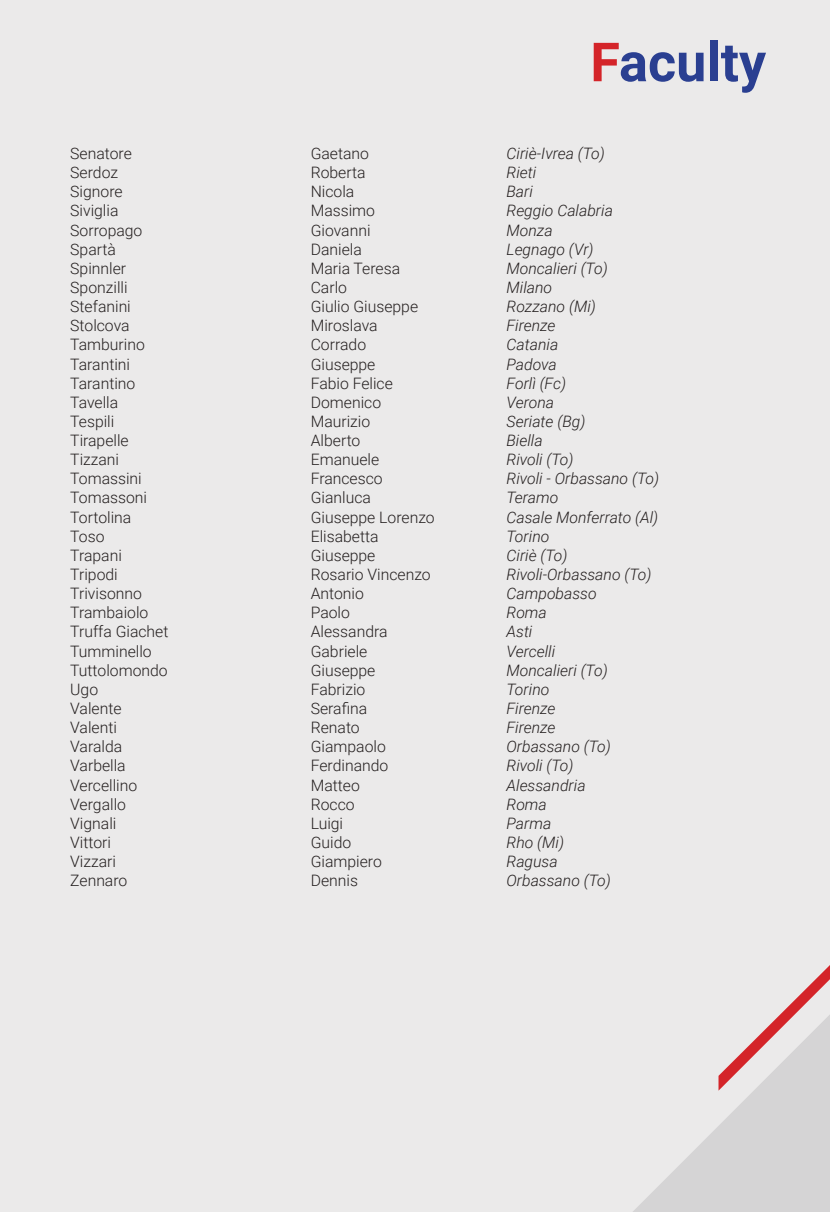
<style>
.page{position:relative;width:830px;height:1212px;background:#fff}
.page>*{position:absolute;margin:0;border:0;box-sizing:border-box;transform-origin:0 0}
.t1{font:700 54px "Roboto";color:#2a3f91}
.t2{font:300 15.75px "Roboto";color:#241f1f}
.t3{font:italic 300 15.75px "Roboto";color:#241f1f}
.s1{color:#d42429}
</style>
<div class="page">
<div style="left:0;top:0;width:829px;height:1212px;background:#ebeaea"></div>
<svg style="left:633px;top:1091px;width:196px;height:121px;fill:#d5d4d5"></svg>
<svg style="left:718px;top:966px;width:111px;height:125px"></svg>
<h1 class="t1" style="left:590px;top:24px;width:177px"><span class="s1">F</span>aculty</h1>
<p class="t2" style="left:70px;top:142px;width:63px">Senatore</p>
<p class="t2" style="left:310px;top:142px;width:60px">Gaetano</p>
<p class="t3" style="left:506px;top:142px;width:100px">Ciriè-Ivrea (To)</p>
<p class="t2" style="left:70px;top:161px;width:49px">Serdoz</p>
<p class="t2" style="left:310px;top:161px;width:56px">Roberta</p>
<p class="t3" style="left:506px;top:161px;width:31px">Rieti</p>
<p class="t2" style="left:70px;top:181px;width:54px">Signore</p>
<p class="t2" style="left:310px;top:181px;width:45px">Nicola</p>
<p class="t3" style="left:506px;top:181px;width:28px">Bari</p>
<p class="t2" style="left:70px;top:200px;width:50px">Siviglia</p>
<p class="t2" style="left:310px;top:200px;width:66px">Massimo</p>
<p class="t3" style="left:506px;top:200px;width:108px">Reggio Calabria</p>
<p class="t2" style="left:70px;top:219px;width:74px">Sorropago</p>
<p class="t2" style="left:310px;top:219px;width:61px">Giovanni</p>
<p class="t3" style="left:506px;top:219px;width:48px">Monza</p>
<p class="t2" style="left:70px;top:238px;width:47px">Spartà</p>
<p class="t2" style="left:310px;top:238px;width:53px">Daniela</p>
<p class="t3" style="left:506px;top:238px;width:88px">Legnago (Vr)</p>
<p class="t2" style="left:70px;top:257px;width:57px">Spinnler</p>
<p class="t2" style="left:310px;top:257px;width:91px">Maria Teresa</p>
<p class="t3" style="left:506px;top:257px;width:103px">Moncalieri (To)</p>
<p class="t2" style="left:70px;top:276px;width:59px">Sponzilli</p>
<p class="t2" style="left:310px;top:276px;width:38px">Carlo</p>
<p class="t3" style="left:506px;top:276px;width:47px">Milano</p>
<p class="t2" style="left:70px;top:295px;width:62px">Stefanini</p>
<p class="t2" style="left:310px;top:295px;width:109px">Giulio Giuseppe</p>
<p class="t3" style="left:506px;top:295px;width:91px">Rozzano (Mi)</p>
<p class="t2" style="left:70px;top:315px;width:61px">Stolcova</p>
<p class="t2" style="left:310px;top:315px;width:68px">Miroslava</p>
<p class="t3" style="left:506px;top:315px;width:51px">Firenze</p>
<p class="t2" style="left:70px;top:334px;width:76px">Tamburino</p>
<p class="t2" style="left:310px;top:334px;width:57px">Corrado</p>
<p class="t3" style="left:506px;top:334px;width:53px">Catania</p>
<p class="t2" style="left:70px;top:353px;width:61px">Tarantini</p>
<p class="t2" style="left:310px;top:353px;width:66px">Giuseppe</p>
<p class="t3" style="left:506px;top:353px;width:52px">Padova</p>
<p class="t2" style="left:70px;top:372px;width:67px">Tarantino</p>
<p class="t2" style="left:310px;top:372px;width:84px">Fabio Felice</p>
<p class="t3" style="left:506px;top:372px;width:61px">Forlì (Fc)</p>
<p class="t2" style="left:70px;top:391px;width:49px">Tavella</p>
<p class="t2" style="left:310px;top:391px;width:72px">Domenico</p>
<p class="t3" style="left:506px;top:391px;width:49px">Verona</p>
<p class="t2" style="left:70px;top:410px;width:46px">Tespili</p>
<p class="t2" style="left:310px;top:410px;width:61px">Maurizio</p>
<p class="t3" style="left:506px;top:410px;width:80px">Seriate (Bg)</p>
<p class="t2" style="left:70px;top:429px;width:60px">Tirapelle</p>
<p class="t2" style="left:310px;top:429px;width:51px">Alberto</p>
<p class="t3" style="left:506px;top:429px;width:38px">Biella</p>
<p class="t2" style="left:70px;top:448px;width:50px">Tizzani</p>
<p class="t2" style="left:310px;top:448px;width:70px">Emanuele</p>
<p class="t3" style="left:506px;top:448px;width:69px">Rivoli (To)</p>
<p class="t2" style="left:70px;top:468px;width:73px">Tomassini</p>
<p class="t2" style="left:310px;top:468px;width:73px">Francesco</p>
<p class="t3" style="left:506px;top:468px;width:154px">Rivoli - Orbassano (To)</p>
<p class="t2" style="left:70px;top:487px;width:78px">Tomassoni</p>
<p class="t2" style="left:310px;top:487px;width:62px">Gianluca</p>
<p class="t3" style="left:506px;top:487px;width:53px">Teramo</p>
<p class="t2" style="left:70px;top:506px;width:63px">Tortolina</p>
<p class="t2" style="left:310px;top:506px;width:125px">Giuseppe Lorenzo</p>
<p class="t3" style="left:506px;top:506px;width:153px">Casale Monferrato (Al)</p>
<p class="t2" style="left:70px;top:525px;width:36px">Toso</p>
<p class="t2" style="left:310px;top:525px;width:69px">Elisabetta</p>
<p class="t3" style="left:506px;top:525px;width:44px">Torino</p>
<p class="t2" style="left:70px;top:544px;width:53px">Trapani</p>
<p class="t2" style="left:310px;top:544px;width:66px">Giuseppe</p>
<p class="t3" style="left:506px;top:544px;width:63px">Ciriè (To)</p>
<p class="t2" style="left:70px;top:563px;width:49px">Tripodi</p>
<p class="t2" style="left:310px;top:563px;width:121px">Rosario Vincenzo</p>
<p class="t3" style="left:506px;top:563px;width:146px">Rivoli-Orbassano (To)</p>
<p class="t2" style="left:70px;top:582px;width:73px">Trivisonno</p>
<p class="t2" style="left:310px;top:582px;width:55px">Antonio</p>
<p class="t3" style="left:506px;top:582px;width:92px">Campobasso</p>
<p class="t2" style="left:70px;top:602px;width:80px">Trambaiolo</p>
<p class="t2" style="left:310px;top:602px;width:41px">Paolo</p>
<p class="t3" style="left:506px;top:602px;width:42px">Roma</p>
<p class="t2" style="left:70px;top:621px;width:100px">Truffa Giachet</p>
<p class="t2" style="left:310px;top:621px;width:78px">Alessandra</p>
<p class="t3" style="left:506px;top:621px;width:27px">Asti</p>
<p class="t2" style="left:70px;top:640px;width:83px">Tumminello</p>
<p class="t2" style="left:310px;top:640px;width:58px">Gabriele</p>
<p class="t3" style="left:506px;top:640px;width:50px">Vercelli</p>
<p class="t2" style="left:70px;top:659px;width:99px">Tuttolomondo</p>
<p class="t2" style="left:310px;top:659px;width:66px">Giuseppe</p>
<p class="t3" style="left:506px;top:659px;width:103px">Moncalieri (To)</p>
<p class="t2" style="left:70px;top:678px;width:29px">Ugo</p>
<p class="t2" style="left:310px;top:678px;width:56px">Fabrizio</p>
<p class="t3" style="left:506px;top:678px;width:44px">Torino</p>
<p class="t2" style="left:70px;top:697px;width:53px">Valente</p>
<p class="t2" style="left:310px;top:697px;width:58px">Serafina</p>
<p class="t3" style="left:506px;top:697px;width:51px">Firenze</p>
<p class="t2" style="left:70px;top:716px;width:48px">Valenti</p>
<p class="t2" style="left:310px;top:716px;width:50px">Renato</p>
<p class="t3" style="left:506px;top:716px;width:51px">Firenze</p>
<p class="t2" style="left:70px;top:735px;width:53px">Varalda</p>
<p class="t2" style="left:310px;top:735px;width:77px">Giampaolo</p>
<p class="t3" style="left:506px;top:735px;width:106px">Orbassano (To)</p>
<p class="t2" style="left:70px;top:755px;width:57px">Varbella</p>
<p class="t2" style="left:310px;top:755px;width:79px">Ferdinando</p>
<p class="t3" style="left:506px;top:755px;width:69px">Rivoli (To)</p>
<p class="t2" style="left:70px;top:774px;width:68px">Vercellino</p>
<p class="t2" style="left:310px;top:774px;width:51px">Matteo</p>
<p class="t3" style="left:506px;top:774px;width:80px">Alessandria</p>
<p class="t2" style="left:70px;top:793px;width:57px">Vergallo</p>
<p class="t2" style="left:310px;top:793px;width:45px">Rocco</p>
<p class="t3" style="left:506px;top:793px;width:42px">Roma</p>
<p class="t2" style="left:70px;top:812px;width:48px">Vignali</p>
<p class="t2" style="left:310px;top:812px;width:34px">Luigi</p>
<p class="t3" style="left:506px;top:812px;width:46px">Parma</p>
<p class="t2" style="left:70px;top:831px;width:42px">Vittori</p>
<p class="t2" style="left:310px;top:831px;width:42px">Guido</p>
<p class="t3" style="left:506px;top:831px;width:59px">Rho (Mi)</p>
<p class="t2" style="left:70px;top:850px;width:47px">Vizzari</p>
<p class="t2" style="left:310px;top:850px;width:73px">Giampiero</p>
<p class="t3" style="left:506px;top:850px;width:53px">Ragusa</p>
<p class="t2" style="left:70px;top:869px;width:59px">Zennaro</p>
<p class="t2" style="left:310px;top:869px;width:49px">Dennis</p>
<p class="t3" style="left:506px;top:869px;width:106px">Orbassano (To)</p>
</div>
